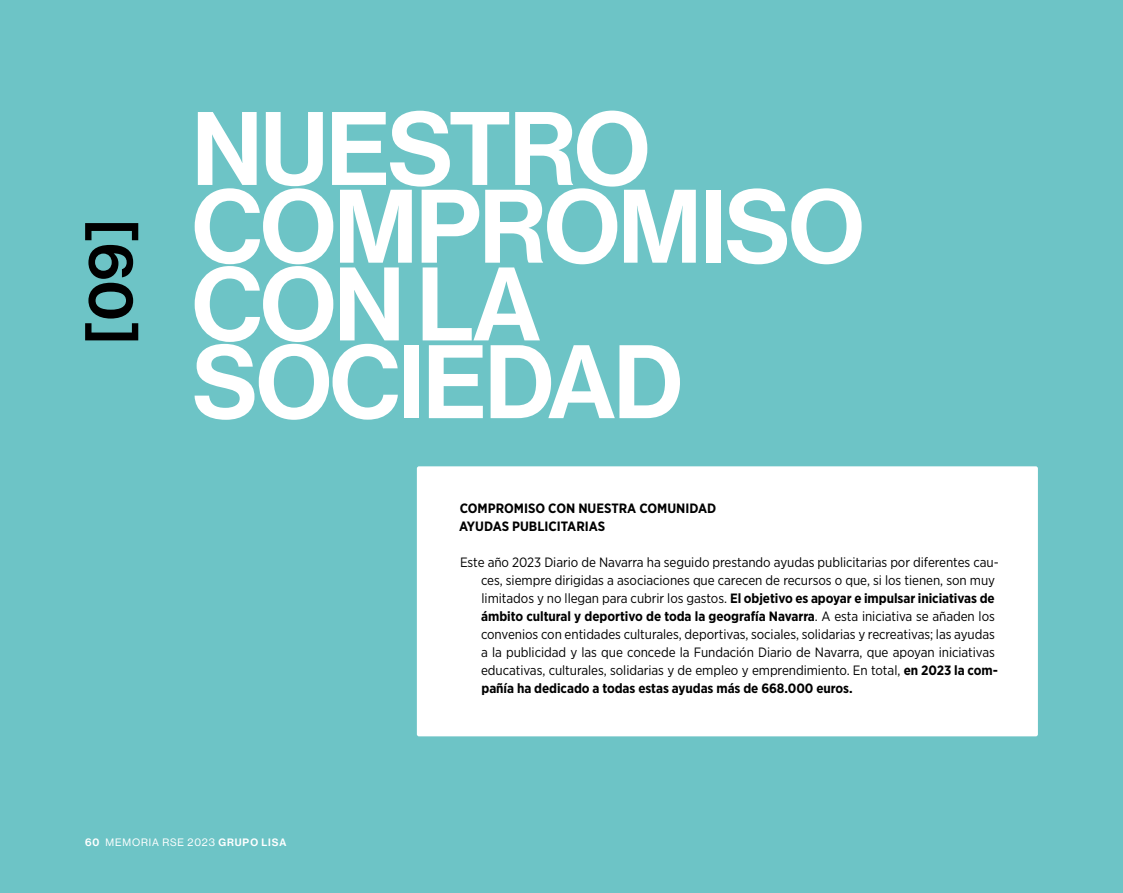
<style>
.page{position:relative;width:1123px;height:893px;background:#6dc4c6}
.page>*{position:absolute;margin:0;border:0;box-sizing:border-box;transform-origin:0 0}
.t1{font:102px/77.7px "N Haas Grotesk DS Pro 65 Md";letter-spacing:-.015em;color:#fff}
.t2{font:60px "N Haas Grotesk DS Pro 65 Md";color:#000}
.t3{font:13.5px/18px "Gotham Narrow";letter-spacing:-.005em;color:#000}
.t4{font:700 13.5px/18px "Gotham Narrow";color:#000}
.t5{font:10.5px "N Haas Grotesk DS Pro 55 Rg";letter-spacing:.085em;color:#fff}
.s1{font-weight:700}
.s2{font-family:"N Haas Grotesk DS Pro 65 Md"}
</style>
<div class="page">
<div style="left:417px;top:466px;width:620px;height:270px;background:#fff;border-radius:2px"></div>
<h2 class="t2" style="left:76px;top:344px;width:126px;rotate:-90deg">[09]</h2>
<h1 class="t1" style="left:192px;top:112px;width:673px">NUESTRO<br>COMPROMISO<br>CON LA<br>SOCIEDAD</h1>
<p class="t4" style="left:459px;top:499px;width:259px">COMPROMISO CON NUESTRA COMUNIDAD<br>AYUDAS PUBLICITARIAS</p>
<p class="t3" style="left:481px;top:553px;width:519px;text-indent:-21px">Este año 2023 Diario de Navarra ha seguido prestando ayudas publicitarias por diferentes cau&shy;ces, siempre dirigidas a asociaciones que carecen de recursos o que, si los tienen, son muy limitados y no llegan para cubrir los gastos. <span class="s1">El objetivo es apoyar e impulsar iniciativas de ámbito cultural y deportivo de toda la geografía Navarra</span>. A esta iniciativa se añaden los convenios con entidades culturales, deportivas, sociales, solidarias y recreativas; las ayudas a la publicidad y las que concede la Fundación Diario de Navarra, que apoyan iniciativas educativas, culturales, solidarias y de empleo y emprendimiento. En total, <span class="s1">en 2023 la com&shy;pañía ha dedicado a todas estas ayudas más de 668.000 euros.</span></p>
<p class="t5" style="left:85px;top:836px;width:203px"><span class="s2">60</span> MEMORIA RSE 2023 <span class="s2">GRUPO LISA</span></p>
</div>
